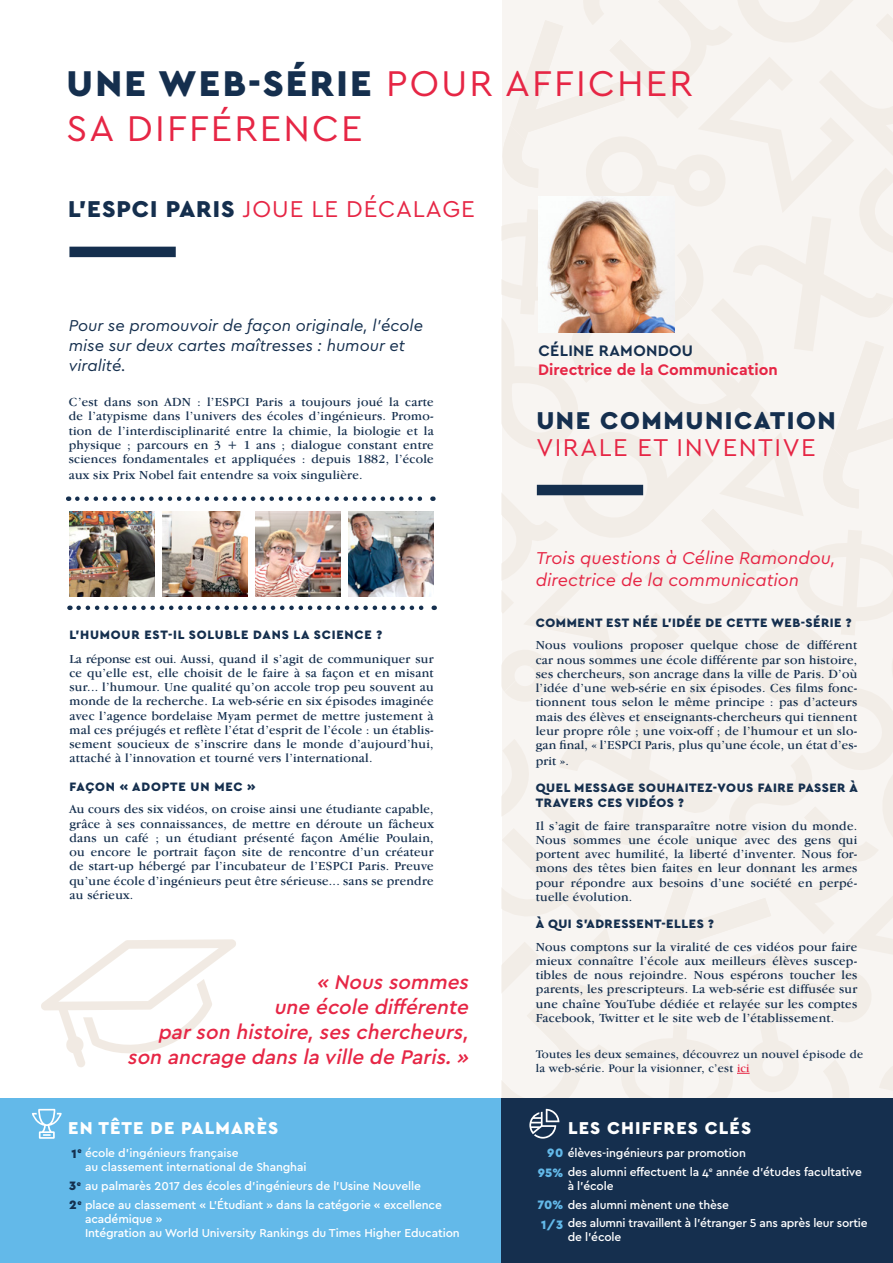
<style>
.page{position:relative;width:893px;height:1263px;background:#fff}
.page>*{position:absolute;margin:0;border:0;box-sizing:border-box;transform-origin:0 0}
.t1{font:37.5px/45px "Cera PRO";letter-spacing:.06em;color:#e62645}
.t2{font:25.5px "Cera PRO";letter-spacing:.06em;color:#e62645}
.t3{font:900 25.5px "Cera PRO";letter-spacing:.06em;color:#152f4e}
.t4{font:24px "Cera PRO";letter-spacing:.04em;color:#e62645}
.t5{font:italic 500 20.7px/24.9px "Cera PRO";color:#e62645;text-align:right}
.t6{font:italic 18px/21.6px "Cera PRO";color:#e62645}
.t7{font:900 18px "Cera PRO";letter-spacing:.06em;color:#fff}
.t8{font:italic 16.5px/19.8px "Cera PRO";color:#152f4e}
.t9{font:700 15.9px "Cera PRO";color:#e62645}
.t10{font:700 15.9px "Cera PRO";letter-spacing:.02em;color:#152f4e}
.t11{font:12.75px/14.2px "Garamond IT Cby BT";letter-spacing:.02em;color:#152f4e;text-align:justify}
.t12{font:900 12.75px/15.3px "Cera PRO";letter-spacing:.04em;color:#152f4e}
.t13{font:900 12.75px "Cera PRO";letter-spacing:.06em;color:#152f4e}
.t14{font:900 12.75px "Cera PRO";color:#63b9e9}
.t15{font:500 12px/14.2px "Cera PRO";letter-spacing:-.01em;color:#fff}
.t16{font:12px/14.2px "Garamond IT Cby BT";letter-spacing:.02em;color:#152f4e}
.s1{font-weight:900;color:#152f4e}
.s2{font-weight:900;font-size:12.75px;color:#152f4e}
.s3{color:#e62645}
.s4{font-weight:900;font-size:12.75px;color:#63b9e9}
</style>
<div class="page">
<div style="left:502px;top:0;width:391px;height:1263px;background:#f8f5f2"></div>
<img style="left:538px;top:197px;width:136px;height:136px">
<div style="left:0;top:1098px;width:502px;height:165px;background:#63b9e9"></div>
<div style="left:502px;top:1098px;width:391px;height:165px;background:#152f4e"></div>
<svg style="left:41px;top:939px;width:195px;height:128px"></svg>
<svg style="left:737px;top:1073px;width:13px;height:1px"></svg>
<div style="left:69px;top:247px;width:107px;height:10px;background:#152f4e"></div>
<div style="left:537px;top:485px;width:106px;height:10px;background:#152f4e"></div>
<svg style="left:32px;top:1109px;width:30px;height:30px"></svg>
<svg style="left:529px;top:1109px;width:30px;height:29px"></svg>
<img style="left:69px;top:511px;width:85px;height:85px">
<img style="left:162px;top:511px;width:85px;height:85px">
<img style="left:255px;top:511px;width:85px;height:85px">
<img style="left:348px;top:511px;width:85px;height:85px">
<svg style="left:77px;top:496px;width:356px;height:5px"></svg>
<svg style="left:79px;top:605px;width:356px;height:5px"></svg>
<h1 class="t1" style="left:67px;top:59px;width:628px"><span class="s1">UNE WEB-SÉRIE</span> POUR AFFICHER<br>SA DIFFÉRENCE</h1>
<h3 class="t4" style="left:68px;top:193px;width:408px"><span class="s1">L’ESPCI PARIS</span> JOUE LE DÉCALAGE</h3>
<p class="t8" style="left:69px;top:315px;width:356px">Pour se promouvoir de façon originale, l’école mise sur deux cartes maîtresses : humour et viralité.</p>
<p class="t11" style="left:69px;top:395px;width:367px">C’est dans son ADN : l’ESPCI Paris a toujours joué la carte de l’atypisme dans l’univers des écoles d’ingénieurs. Promo&shy;tion de l’interdisciplinarité entre la chimie, la biologie et la physique ; parcours en 3 + 1 ans ; dialogue constant entre sciences fondamentales et appliquées : depuis 1882, l’école aux six Prix Nobel fait entendre sa voix singulière.</p>
<p class="t13" style="left:70px;top:626px;width:314px">L’HUMOUR EST-IL SOLUBLE DANS LA SCIENCE ?</p>
<p class="t11" style="left:69px;top:651px;width:366px">La réponse est oui. Aussi, quand il s’agit de communiquer sur ce qu’elle est, elle choisit de le faire à sa façon et en misant sur... l’humour. Une qualité qu’on accole trop peu souvent au monde de la recherche. La web-série en six épisodes imaginée avec l’agence bordelaise Myam permet de mettre justement à mal ces préjugés et reflète l’état d’esprit de l’école : un établis&shy;sement soucieux de s’inscrire dans le monde d’aujourd’hui, attaché à l’innovation et tourné vers l’international.</p>
<p class="t13" style="left:70px;top:778px;width:188px">FAÇON « ADOPTE UN MEC »</p>
<p class="t11" style="left:69px;top:802px;width:366px">Au cours des six vidéos, on croise ainsi une étudiante capable, grâce à ses connaissances, de mettre en déroute un fâcheux dans un café ; un étudiant présenté façon Amélie Poulain, ou encore le portrait façon site de rencontre d’un créateur de start-up hébergé par l’incubateur de l’ESPCI Paris. Preuve qu’une école d’ingénieurs peut être sérieuse... sans se prendre au sérieux.</p>
<h3 class="t5" style="left:127px;top:969px;width:347px">« Nous sommes<br>une école différente<br>parson histoire,ses chercheurs, son ancrage dans la ville de Paris.»</h3>
<h3 class="t7" style="left:68px;top:1116px;width:212px">EN TÊTE DE PALMARÈS</h3>
<p class="t15" style="left:85px;top:1145px;width:223px;text-indent:-14px"><span class="s2">1</span><sup>e</sup> école d’ingénieurs française<br>au classement international de Shanghai</p>
<p class="t15" style="left:69px;top:1176px;width:374px;line-height:18.6px"><span class="s2">3</span><sup>e</sup> au palmarès 2017 des écoles d’ingénieurs de l’Usine Nouvelle<br><span class="s2">2</span><sup>e</sup> place au classement « L’Étudiant » dans la catégorie « excellence</p>
<p class="t15" style="left:85px;top:1211px;width:376px">académique »<br>Intégration au World University Rankings du Times Higher Education</p>
<p class="t10" style="left:538px;top:340px;width:156px">CÉLINE RAMONDOU</p>
<p class="t9" style="left:538px;top:359px;width:241px">Directrice de la Communication</p>
<h2 class="t3" style="left:536px;top:403px;width:301px">UNE COMMUNICATION</h2>
<h2 class="t2" style="left:536px;top:430px;width:281px">VIRALE ET INVENTIVE</h2>
<h3 class="t6" style="left:536px;top:546px;width:301px">Trois questions à Céline Ramondou, directrice de la communication</h3>
<p class="t12" style="left:536px;top:614px;width:317px">COMMENT EST NÉE L’IDÉE DE CETTE WEB-SÉRIE ?</p>
<p class="t11" style="left:536px;top:638px;width:323px">Nous voulions proposer quelque chose de différent car nous sommes une école différente par son histoire, ses chercheurs, son ancrage dans la ville de Paris. D’où l’idée d’une web-série en six épisodes. Ces films fonc&shy;tionnent tous selon le même principe : pas d’acteurs mais des élèves et enseignants-chercheurs qui tiennent leur propre rôle ; une voix-off ; de l’humour et un slo&shy;gan final, « l’ESPCI Paris, plus qu’une école, un état d’es&shy;prit ».</p>
<p class="t12" style="left:536px;top:779px;width:323px">QUEL MESSAGE SOUHAITEZ-VOUS FAIRE PASSER À<br>TRAVERS CES VIDÉOS ?</p>
<p class="t11" style="left:536px;top:818px;width:323px">Il s’agit de faire transparaître notre vision du monde.<br>Nous sommes une école unique avec des gens qui portent avec humilité, la liberté d’inventer. Nous for&shy;mons des têtes bien faites en leur donnant les armes pour répondre aux besoins d’une société en perpé&shy;tuelle évolution.</p>
<p class="t12" style="left:536px;top:915px;width:179px">À QUI S’ADRESSENT-ELLES ?</p>
<p class="t11" style="left:536px;top:939px;width:323px">Nous comptons sur la viralité de ces vidéos pour faire mieux connaître l’école aux meilleurs élèves suscep&shy;tibles de nous rejoindre. Nous espérons toucher les parents, les prescripteurs. La web-série est diffusée sur une chaîne YouTube dédiée et relayée sur les comptes Facebook, Twitter et le site web de l’établissement.</p>
<p class="t16" style="left:536px;top:1046px;width:329px">Toutes les deux semaines, découvrez un nouvel épisode de la web-série. Pour la visionner, c’est <span class="s3">ici</span></p>
<h3 class="t7" style="left:568px;top:1116px;width:184px">LES CHIFFRES CLÉS</h3>
<p class="t15" style="left:538px;top:1143px;width:326px;line-height:18.6px;text-indent:9px"><span class="s4">90</span> élèves-ingénieurs par promotion<br><span class="s4">95%</span> des alumni effectuent la 4<sup>e</sup> année d’études facultative</p>
<p class="t15" style="left:568px;top:1178px;width:47px">à l’école</p>
<p class="t15" style="left:537px;top:1197px;width:193px"><span class="s4">70%</span> des alumni mènent une thèse</p>
<p class="t15" style="left:568px;top:1215px;width:301px">des alumni travaillent à l’étranger 5 ans après leur sortie</p>
<p class="t15" style="left:568px;top:1230px;width:55px">de l’école</p>
<p class="t14" style="left:541px;top:1216px;width:24px">1/3</p>
</div>
